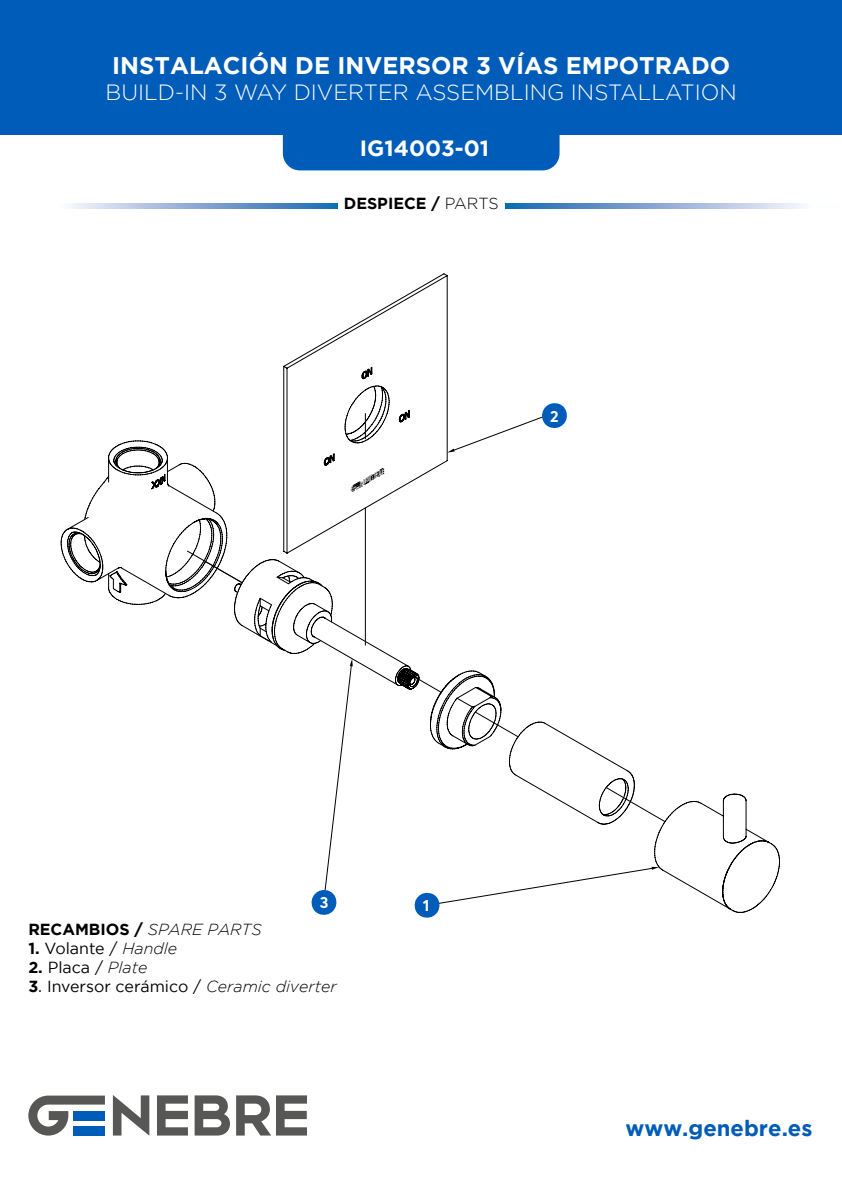
<style>
.page{position:relative;width:842px;height:1191px;background:#fff}
.page>*{position:absolute;margin:0;border:0;box-sizing:border-box;transform-origin:0 0}
.t1{font:700 24px "Gotham";color:#fff}
.t2{font:300 22px "Gotham";color:#fff}
.t3{font:700 22px "Gotham";color:#005cb9}
.t4{font:700 22px "Gotham";color:#fff}
.t5{font:16px "Gotham";color:#000}
.t6{font:700 16px "Gotham";color:#000}
.t7{font:700 16px "Averta";color:#fff}
.s1{font-weight:300}
.s2{font-weight:300;font-style:italic}
.s3{font-weight:700}
</style>
<div class="page">
<div style="left:283px;top:135px;width:276px;height:35px;background:#005cb9"></div>
<div style="left:0;top:0;width:842px;height:135px;background:#005cb9"></div>
<svg style="left:113px;top:1095px;width:36px;height:40px"></svg>
<svg style="left:157px;top:1095px;width:31px;height:40px"></svg>
<svg style="left:195px;top:1095px;width:35px;height:40px"></svg>
<svg style="left:236px;top:1095px;width:71px;height:40px"></svg>
<svg style="left:28px;top:1095px;width:77px;height:40px"></svg>
<div style="left:73px;top:1111px;width:32px;height:9px;background:#005cb9"></div>
<div style="left:73px;top:1126px;width:32px;height:9px;background:#005cb9"></div>
<svg style="left:72px;top:203px;width:730px;height:6px;background:#85a9d4"></svg>
<div style="left:338px;top:198px;width:167px;height:18px;background:#fff"></div>
<svg style="left:283px;top:273px;width:165px;height:93px"></svg>
<svg style="left:729px;top:839px;width:51px;height:74px"></svg>
<svg style="left:61px;top:366px;width:605px;height:551px"></svg>
<h1 class="t1" style="left:112px;top:52px;width:619px">INSTALACIÓN DE INVERSOR 3 VÍAS EMPOTRADO</h1>
<h2 class="t2" style="left:106px;top:80px;width:633px">BUILD-IN 3 WAY DIVERTER ASSEMBLING INSTALLATION</h2>
<h2 class="t4" style="left:360px;top:136px;width:131px">IG14003-01</h2>
<p class="t6" style="left:344px;top:194px;width:156px">DESPIECE / <span class="s1">PARTS</span></p>
<p class="t7" style="left:550px;top:406px;width:10px">2</p>
<p class="t7" style="left:320px;top:892px;width:10px">3</p>
<p class="t7" style="left:423px;top:895px;width:8px">1</p>
<p class="t6" style="left:28px;top:919px;width:235px">RECAMBIOS / <span class="s2">SPARE PARTS</span></p>
<p class="t5" style="left:28px;top:939px;width:150px"><span class="s3">1.</span> Volante / <span class="s2">Handle</span></p>
<p class="t5" style="left:28px;top:958px;width:121px"><span class="s3">2.</span> Placa / <span class="s2">Plate</span></p>
<p class="t5" style="left:28px;top:977px;width:310px"><span class="s3">3</span>. Inversor cerámico / <span class="s2">Ceramic diverter</span></p>
<h2 class="t3" style="left:625px;top:1115px;width:188px">www.genebre.es</h2>
</div>
